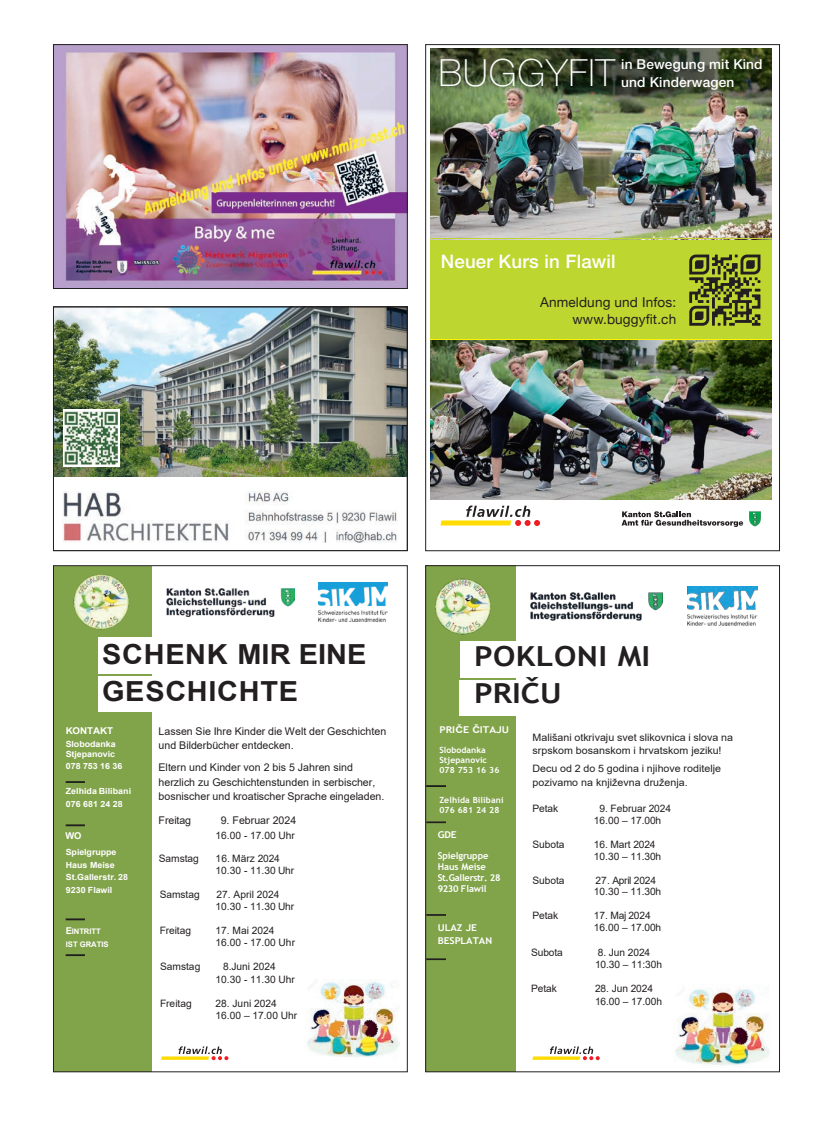
<style>
.page{position:relative;width:833px;height:1134px;background:#fff}
.page>*{position:absolute;margin:0;border:0;box-sizing:border-box;transform-origin:0 0}
.t1{font:100 37.5px "Helvetica Neue LT Pro";letter-spacing:.02em;color:#fff}
.t2{font:700 27.62px/37px "Arial";letter-spacing:.025em;color:#231f20;scale:1.05 1}
.t3{font:700 27.62px/37.2px "Trebuchet MS";letter-spacing:.01em;color:#231f20;scale:1.15 1}
.t4{font:500 18.62px "Helvetica Neue LT Pro";letter-spacing:.01em;color:#fff}
.t5{font:500 13.75px/17.2px "Helvetica Neue LT Pro";letter-spacing:.01em;color:#fff}
.t6{font:13.62px/16.9px "Helvetica Neue";letter-spacing:.01em;color:#231f20;text-align:right}
.t7{font:10.62px/14.8px "Arial";color:#231f20}
.t8{font:10.25px/12.2px "Arial";letter-spacing:-.005em;color:#231f20}
.t9{font:10.25px/12.9px "Arial";letter-spacing:-.005em;color:#231f20;scale:1.05 1}
.t10{font:10.25px "Arial";color:#231f20;scale:1.05 1}
.t11{font:700 9.38px/11px "Trebuchet MS";letter-spacing:-.01em;color:#fff}
.t12{font:700 9.38px/13px "Trebuchet MS";letter-spacing:-.01em;color:#fff;scale:1.09 1}
.t13{font:700 9.38px "Trebuchet MS";letter-spacing:-.01em;color:#fff;scale:1.14 1}
.t14{font:700 9.38px "Arial";letter-spacing:-.015em;color:#fff;scale:1.05 1}
.t15{font:700 9.38px "Arial";letter-spacing:-.015em;color:#fff}
.t16{font:700 8.5px/12.5px "Arial";color:#fff;scale:1.05 1}
.t17{font:700 8.5px/9.9px "Trebuchet MS";letter-spacing:.01em;color:#fff}
.t18{font:700 7.62px/13px "Arial";letter-spacing:-.01em;color:#fff}
.s1{font-size:9.38px}
.s2{font-style:inherit}
.s3{font-family:"Arial"}
</style>
<div class="page">
<div style="left:53px;top:566px;width:99px;height:505px;background:#81a34a"></div>
<svg style="left:66px;top:954px;width:19px;height:2px"></svg>
<svg style="left:66px;top:824px;width:19px;height:2px"></svg>
<svg style="left:66px;top:781px;width:19px;height:2px"></svg>
<div style="left:98px;top:676px;width:195px;height:35px;background:#fff"></div>
<div style="left:98px;top:637px;width:278px;height:36px;background:#fff"></div>
<img style="left:319px;top:582px;width:68px;height:39px">
<img style="left:74px;top:574px;width:55px;height:56px">
<img style="left:166px;top:589px;width:129px;height:27px">
<svg style="left:66px;top:918px;width:19px;height:2px"></svg>
<img style="left:307px;top:980px;width:92px;height:77px">
<div style="left:426px;top:566px;width:90px;height:506px;background:#81a34a"></div>
<hr style="left:426px;top:958px;width:20px;height:2px;background:#231f20">
<hr style="left:426px;top:821px;width:20px;height:2px;background:#231f20">
<svg style="left:427px;top:785px;width:19px;height:2px"></svg>
<div style="left:459px;top:680px;width:202px;height:35px;background:#fff"></div>
<div style="left:459px;top:641px;width:287px;height:36px;background:#fff"></div>
<img style="left:687px;top:586px;width:70px;height:39px">
<img style="left:435px;top:578px;width:56px;height:56px">
<img style="left:530px;top:593px;width:132px;height:28px">
<hr style="left:426px;top:914px;width:20px;height:2px;background:#231f20">
<img style="left:675px;top:989px;width:95px;height:78px">
<svg style="left:161px;top:1046px;width:67px;height:14px"></svg>
<svg style="left:532px;top:1046px;width:68px;height:14px"></svg>
<div style="left:430px;top:202px;width:341px;height:144px;background:#bed630"></div>
<svg style="left:749px;top:511px;width:12px;height:15px"></svg>
<svg style="left:621px;top:511px;width:122px;height:16px"></svg>
<img style="left:430px;top:48px;width:341px;height:190px">
<svg style="left:440px;top:505px;width:100px;height:21px"></svg>
<img style="left:430px;top:340px;width:341px;height:159px">
<hr style="left:430px;top:339px;width:341px;height:1px;background:#fff101">
<svg style="left:689px;top:255px;width:71px;height:71px"></svg>
<img style="left:55px;top:309px;width:350px;height:168px">
<img style="left:62px;top:491px;width:335px;height:51px">
<svg style="left:63px;top:409px;width:57px;height:57px"></svg>
<img style="left:65px;top:411px;width:53px;height:53px">
<div style="left:53px;top:306px;width:354px;height:245px;border:1px solid #231f20"></div>
<img style="left:55px;top:46px;width:350px;height:241px">
<div style="left:53px;top:44px;width:354px;height:245px;border:1px solid #231f20"></div>
<h1 class="t1" style="left:438px;top:51px;width:178px">BUGGYFIT</h1>
<h3 class="t5" style="left:621px;top:56px;width:143px">in Bewegung mit Kind und Kinderwagen</h3>
<h3 class="t4" style="left:441px;top:250px;width:176px">Neuer Kurs in Flawil</h3>
<h3 class="t6" style="left:540px;top:294px;width:138px">Anmeldung und Infos: www.buggyfit.ch</h3>
<h2 class="t2" style="left:102px;top:636px;width:253px">SCHENK MIR EINE<br>GESCHICHTE</h2>
<p class="t14" style="left:66px;top:724px;width:47px">KONTAKT</p>
<p class="t16" style="left:66px;top:739px;width:49px;line-height:9.8px">Slobodanka<br>Stjepanovic</p>
<p class="t16" style="left:66px;top:760px;width:55px">078 753 16 36</p>
<p class="t16" style="left:66px;top:785px;width:64px">Zelhida Bilibani<br>076 681 24 28</p>
<p class="t15" style="left:65px;top:829px;width:17px">WO</p>
<p class="t16" style="left:66px;top:846px;width:61px">Spielgruppe<br>Haus Meise<br>St.Gallerstr. 28<br>9230 Flawil</p>
<p class="t18" style="left:66px;top:925px;width:44px"><span class="s1">E</span>INTRITT<br>IST GRATIS</p>
<p class="t7" style="left:159px;top:724px;width:229px;line-height:13.6px">Lassen Sie Ihre Kinder die Welt der Geschichten und Bilderbücher entdecken.</p>
<p class="t7" style="left:159px;top:760px;width:227px">Eltern und Kinder von 2 bis 5 Jahren sind herzlich zu Geschichtenstunden in serbischer, bosnischer und kroatischer Sprache eingeladen.</p>
<p class="t7" style="left:159px;top:813px;width:34px">Freitag</p>
<p class="t7" style="left:221px;top:813px;width:77px">9. Februar 2024</p>
<p class="t8" style="left:215px;top:829px;width:81px">16.00 - 17.00 Uhr</p>
<p class="t8" style="left:159px;top:853px;width:41px">Samstag</p>
<p class="t8" style="left:215px;top:853px;width:80px;line-height:11.9px">16. März 2024<br>10.30 - 11.30 Uhr</p>
<p class="t8" style="left:160px;top:888px;width:41px">Samstag</p>
<p class="t8" style="left:215px;top:888px;width:80px;line-height:11.8px">27. April 2024<br>10.30 - 11.30 Uhr</p>
<p class="t8" style="left:160px;top:924px;width:33px">Freitag</p>
<p class="t8" style="left:215px;top:924px;width:81px">17. Mai 2024<br>16.00 - 17.00 Uhr</p>
<p class="t8" style="left:160px;top:960px;width:42px">Samstag</p>
<p class="t8" style="left:215px;top:960px;width:81px;text-indent:7px">8.Juni 2024<br>10.30 - 11.30 Uhr</p>
<p class="t8" style="left:160px;top:997px;width:33px">Freitag</p>
<p class="t8" style="left:215px;top:997px;width:83px">28. Juni 2024<br>16.00 <span class="s2">–</span> 17.00 Uhr</p>
<h2 class="t3" style="left:474px;top:638px;width:155px">POKLONI MI<br>PRIČU</h2>
<p class="t13" style="left:439px;top:724px;width:62px">PRI<span class="s3">Č</span>E <span class="s3">Č</span>ITAJU</p>
<p class="t17" style="left:439px;top:745px;width:62px">Slobodanka<br>Stjepanovic<br>078 753 16 36</p>
<p class="t17" style="left:439px;top:795px;width:66px">Zelhida Bilibani<br>076 681 24 28</p>
<p class="t12" style="left:438px;top:828px;width:19px">GDE</p>
<p class="t11" style="left:438px;top:850px;width:64px">Spielgruppe<br>Haus Meise<br>St.Gallerstr. 28<br>9230 Flawil</p>
<p class="t12" style="left:438px;top:921px;width:51px">ULAZ JE<br>BESPLATAN</p>
<p class="t9" style="left:532px;top:731px;width:192px"><span class="s2">Mališani</span> otkrivaju svet slikovnica i slova na srpskom bosanskom i hrvatskom jeziku!</p>
<p class="t9" style="left:532px;top:762px;width:181px">Decu od 2 do 5 godina i njihove roditelje</p>
<p class="t10" style="left:532px;top:775px;width:149px">pozivamo na književna druženja.</p>
<p class="t8" style="left:532px;top:802px;width:27px">Petak</p>
<p class="t8" style="left:594px;top:802px;width:79px;text-indent:6px">9. Februar 2024<br>16.00 <span class="s2">–</span> 17.00h</p>
<p class="t8" style="left:532px;top:838px;width:33px">Subota</p>
<p class="t8" style="left:594px;top:838px;width:69px;line-height:11.8px">16. Mart 2024<br>10.30 <span class="s2">–</span> 11.30h</p>
<p class="t8" style="left:532px;top:874px;width:33px">Subota</p>
<p class="t8" style="left:594px;top:874px;width:69px;line-height:11.8px">27. April 2024<br>10.30 <span class="s2">–</span> 11.30h</p>
<p class="t8" style="left:532px;top:909px;width:27px">Petak</p>
<p class="t8" style="left:594px;top:909px;width:69px">17. Maj 2024<br>16.00 <span class="s2">–</span> 17.00h</p>
<p class="t8" style="left:531px;top:946px;width:33px">Subota</p>
<p class="t8" style="left:595px;top:946px;width:69px">8. Jun 2024<br>10.30 <span class="s2">–</span> 11:30h</p>
<p class="t8" style="left:531px;top:983px;width:27px">Petak</p>
<p class="t8" style="left:595px;top:983px;width:69px">28. Jun 2024<br>16.00 <span class="s2">–</span> 17.00h</p>
</div>
